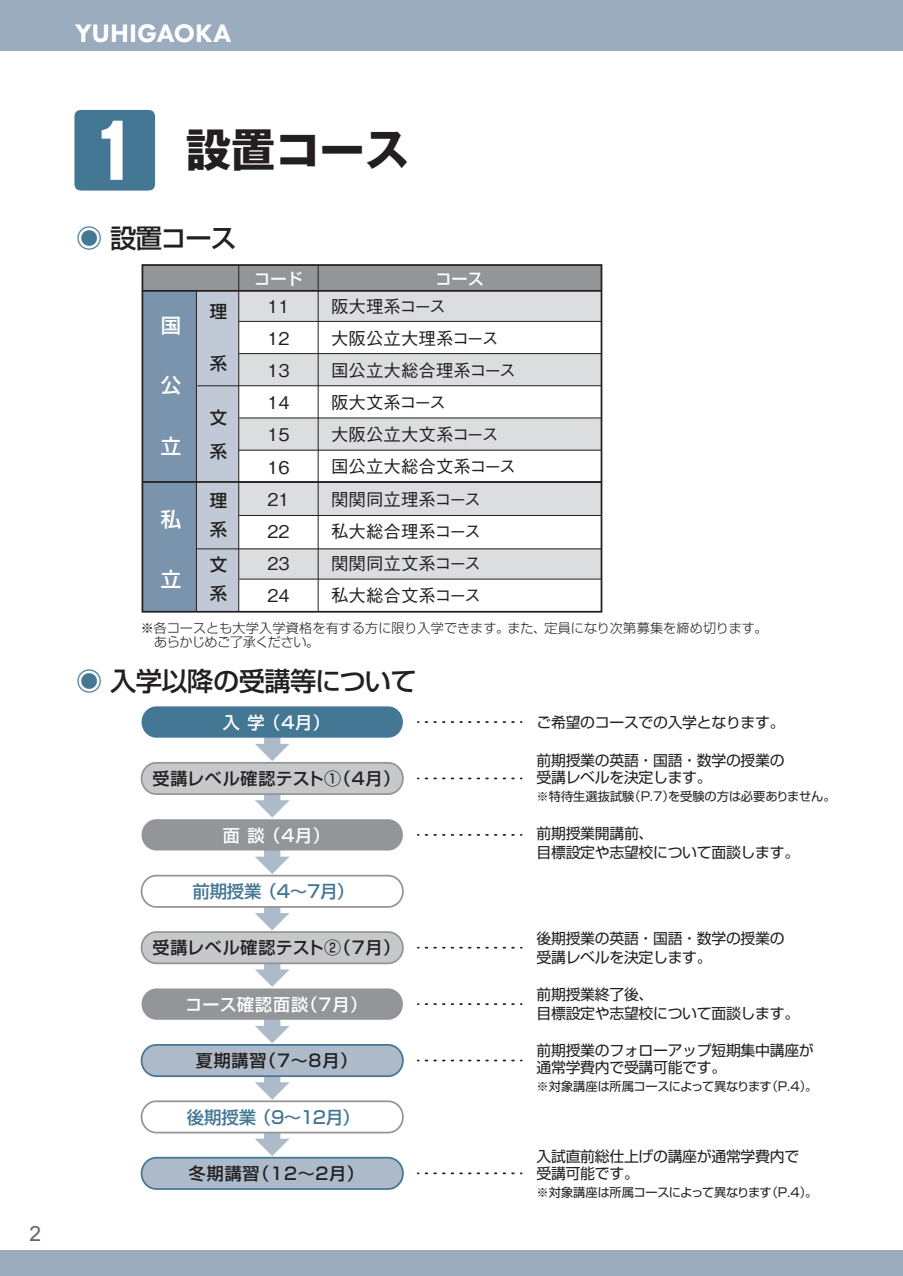
<style>
.page{position:relative;width:903px;height:1276px;background:#fff}
.page>*{position:absolute;margin:0;border:0;box-sizing:border-box;transform-origin:0 0}
.t1{font:84px "Gothic MB101 Pro Bold 90 pv RKSJ H";color:#447794}
.t2{font:45.5px "Gothic MB101 Pro Bold 90 pv RKSJ H";letter-spacing:-.02em;color:#231f20}
.t3{font:26.25px "Shin Go Pro Medium 90 pv RKSJ H";letter-spacing:-.02em;color:#231f20}
.t4{font:800 26.25px "Futura PT";color:#fff}
.t5{font:21px "Arial";color:#636366}
.t6{font:20.3px "Shin Go Pro Medium 90 pv RKSJ H";color:#fff}
.t7{font:17.5px/32px "Gothic BBB Pro Medium 90 pv RKSJ H";color:#231f20;text-align:justify}
.t8{font:17.5px "Shin Go Pro Medium 90 pv RKSJ H";letter-spacing:-.015em;color:#447794}
.t9{font:17.15px "Shin Go Pro Medium 90 pv RKSJ H";letter-spacing:.025em;color:#231f20}
.t10{font:17.15px/28.7px "Shin Go Pro Medium 90 pv RKSJ H";letter-spacing:.05em;color:#231f20}
.t11{font:17.15px "Shin Go Pro Medium 90 pv RKSJ H";letter-spacing:.05em;color:#fff}
.t12{font:16.28px "Shin Go Pro Medium 90 pv RKSJ H";color:#fff}
.t13{font:14.88px/17.5px "Shin Go Pro Regular 90 pv RKSJ H";letter-spacing:-.02em;color:#231f20}
.t14{font:13.12px/14px "Shin Go Pro Light 90 pv RKSJ H";color:#231f20}
.t15{font:12.25px "Shin Go Pro Regular 90 pv RKSJ H";letter-spacing:-.02em;color:#231f20}
.t16{font:12.25px "Shin Go Pro Regular 90 pv RKSJ H";color:#231f20}
.s1{color:#447794}
</style>
<div class="page">
<div style="left:0;top:0;width:903px;height:50px;background:#9cacbf"></div>
<div style="left:0;top:1251px;width:903px;height:25px;background:#9cacbf"></div>
<svg style="left:426px;top:721px;width:96px;height:2px"></svg>
<svg style="left:426px;top:777px;width:96px;height:2px"></svg>
<svg style="left:426px;top:834px;width:96px;height:2px"></svg>
<svg style="left:426px;top:947px;width:96px;height:1px"></svg>
<svg style="left:426px;top:1003px;width:96px;height:2px"></svg>
<svg style="left:426px;top:1059px;width:96px;height:2px"></svg>
<svg style="left:426px;top:1172px;width:96px;height:2px"></svg>
<svg style="left:255px;top:738px;width:34px;height:23px"></svg>
<div style="left:142px;top:706px;width:261px;height:32px;background:#447794;border-radius:15px"></div>
<svg style="left:255px;top:795px;width:35px;height:22px"></svg>
<div style="left:142px;top:763px;width:261px;height:31px;background:#c7c8ca;border-radius:15px"></div>
<div style="left:141px;top:762px;width:263px;height:33px;border:2px solid #939598;border-radius:15px"></div>
<svg style="left:255px;top:850px;width:35px;height:24px"></svg>
<div style="left:142px;top:819px;width:261px;height:31px;background:#939598;border-radius:15px"></div>
<svg style="left:255px;top:908px;width:35px;height:22px"></svg>
<div style="left:141px;top:875px;width:263px;height:33px;border:2px solid #939598;border-radius:15px"></div>
<svg style="left:255px;top:964px;width:35px;height:23px"></svg>
<div style="left:142px;top:932px;width:261px;height:31px;background:#c7c8ca;border-radius:15px"></div>
<div style="left:141px;top:931px;width:263px;height:33px;border:2px solid #939598;border-radius:15px"></div>
<svg style="left:255px;top:1020px;width:34px;height:23px"></svg>
<div style="left:142px;top:988px;width:261px;height:32px;background:#939598;border-radius:15px"></div>
<svg style="left:255px;top:1077px;width:35px;height:22px"></svg>
<div style="left:142px;top:1045px;width:261px;height:31px;background:#adbac9;border-radius:15px"></div>
<div style="left:141px;top:1044px;width:263px;height:33px;border:2px solid #447794;border-radius:15px"></div>
<svg style="left:255px;top:1133px;width:35px;height:23px"></svg>
<div style="left:141px;top:1100px;width:263px;height:33px;border:2px solid #939598;border-radius:15px"></div>
<div style="left:142px;top:1157px;width:261px;height:32px;background:#adbac9;border-radius:15px"></div>
<div style="left:141px;top:1157px;width:263px;height:33px;border:2px solid #447794;border-radius:15px"></div>
<div style="left:197px;top:548px;width:404px;height:31px;background:#dcdddf"></div>
<div style="left:228px;top:482px;width:373px;height:33px;background:#dcdddf"></div>
<div style="left:228px;top:418px;width:373px;height:32px;background:#dcdddf"></div>
<div style="left:228px;top:354px;width:373px;height:32px;background:#dcdddf"></div>
<div style="left:228px;top:289px;width:373px;height:32px;background:#dcdddf"></div>
<div style="left:142px;top:290px;width:54px;height:322px;background:#7b94ad"></div>
<div style="left:142px;top:265px;width:459px;height:26px;background:#939598"></div>
<div style="left:196px;top:290px;width:43px;height:321px;background:#c0c9d5"></div>
<div style="left:142px;top:264px;width:460px;height:349px;border:2px solid #231f20"></div>
<hr style="left:142px;top:290px;width:459px;height:2px;background:#231f20">
<hr style="left:142px;top:481px;width:459px;height:2px;background:#231f20">
<hr style="left:238px;top:265px;width:1px;height:347px;background:#231f20">
<hr style="left:318px;top:265px;width:1px;height:347px;background:#231f20">
<hr style="left:196px;top:290px;width:1px;height:322px;background:#231f20">
<hr style="left:239px;top:321px;width:362px;height:1px;background:#231f20">
<hr style="left:239px;top:353px;width:362px;height:1px;background:#231f20">
<hr style="left:197px;top:385px;width:404px;height:1px;background:#231f20">
<hr style="left:239px;top:417px;width:362px;height:1px;background:#231f20">
<hr style="left:239px;top:450px;width:362px;height:1px;background:#231f20">
<hr style="left:196px;top:548px;width:405px;height:1px;background:#231f20">
<hr style="left:239px;top:579px;width:362px;height:1px;background:#231f20">
<hr style="left:239px;top:515px;width:362px;height:1px;background:#231f20">
<h3 class="t5" style="left:29px;top:1222px;width:13px">2</h3>
<h3 class="t4" style="left:75px;top:25px;width:158px">YUHIGAOKA</h3>
<h1 class="t1" style="left:73px;top:119px;width:85px">1</h1>
<h2 class="t2" style="left:186px;top:133px;width:225px">設置コース</h2>
<h3 class="t3" style="left:76px;top:228px;width:162px"><span class="s1">◉</span> 設置コース</h3>
<p class="t12" style="left:254px;top:272px;width:50px">コード</p>
<p class="t12" style="left:435px;top:272px;width:50px">コース</p>
<p class="t7" style="left:267px;top:293px;width:24px">11<br>12<br>13<br>14<br>15<br>16<br>21<br>22<br>23<br>24</p>
<p class="t7" style="left:331px;top:293px;width:187px;text-align:left">阪大理系コース<br>大阪公立大理系コース国公立大総合理系コース阪大文系コース<br>大阪公立大文系コース国公立大総合文系コース関関同立理系コース<br>私大総合理系コース<br>関関同立文系コース<br>私大総合文系コース</p>
<p class="t14" style="left:154px;top:623px;width:615px;text-indent:-13px">※各コースとも大学入学資格を有する方に限り入学できます。また、定員になり次第募集を締め切ります。あらかじめご了承ください。</p>
<p class="t10" style="left:210px;top:299px;width:18px">理</p>
<p class="t10" style="left:210px;top:351px;width:18px">系</p>
<h3 class="t6" style="left:161px;top:319px;width:24px">国　</h3>
<h3 class="t6" style="left:161px;top:379px;width:24px">公　</h3>
<p class="t10" style="left:210px;top:402px;width:18px;line-height:34.5px">文系</p>
<h3 class="t6" style="left:161px;top:439px;width:21px">立</h3>
<p class="t10" style="left:210px;top:489px;width:18px">理系</p>
<h3 class="t6" style="left:161px;top:512px;width:24px">私　</h3>
<p class="t10" style="left:210px;top:553px;width:18px">文系</p>
<h3 class="t6" style="left:161px;top:572px;width:21px">立</h3>
<h3 class="t3" style="left:76px;top:671px;width:342px"><span class="s1">◉</span> 入学以降の受講等について</h3>
<p class="t11" style="left:223px;top:716px;width:109px">入 学 （4月）</p>
<p class="t9" style="left:153px;top:772px;width:249px">受講レベル確認テスト①（4月）</p>
<p class="t11" style="left:223px;top:829px;width:109px">面 談 （4月）</p>
<p class="t8" style="left:192px;top:885px;width:163px">前期授業（4～7月）</p>
<p class="t9" style="left:153px;top:941px;width:249px">受講レベル確認テスト②（7月）</p>
<p class="t11" style="left:185px;top:998px;width:184px">コース確認面談（7月）</p>
<p class="t10" style="left:196px;top:1049px;width:163px">夏期講習（7～8月）</p>
<p class="t8" style="left:187px;top:1110px;width:175px">後期授業（9～12月）</p>
<p class="t10" style="left:189px;top:1161px;width:177px">冬期講習（12～2月）</p>
<p class="t13" style="left:537px;top:715px;width:250px">ご希望のコースでの入学となります。</p>
<p class="t13" style="left:537px;top:753px;width:250px">前期授業の英語・国語・数学の授業の受講レベルを決定します。</p>
<p class="t16" style="left:537px;top:792px;width:301px">※特待生選抜試験（P.7）を受験の方は必要ありません。</p>
<p class="t13" style="left:537px;top:826px;width:264px;line-height:19.2px">前期授業開講前、<br>目標設定や志望校について面談します。</p>
<p class="t13" style="left:537px;top:930px;width:250px;line-height:19.2px">後期授業の英語・国語・数学の授業の受講レベルを決定します。</p>
<p class="t13" style="left:537px;top:987px;width:264px;line-height:19.2px">前期授業終了後、<br>目標設定や志望校について面談します。</p>
<p class="t13" style="left:537px;top:1043px;width:279px">前期授業のフォローアップ短期集中講座が通常学費内で受講可能です。</p>
<p class="t15" style="left:537px;top:1081px;width:283px">※対象講座は所属コースによって異なります（P.4）。</p>
<p class="t13" style="left:537px;top:1149px;width:264px">入試直前総仕上げの講座が通常学費内で受講可能です。</p>
<p class="t15" style="left:537px;top:1187px;width:283px">※対象講座は所属コースによって異なります（P.4）。</p>
</div>
